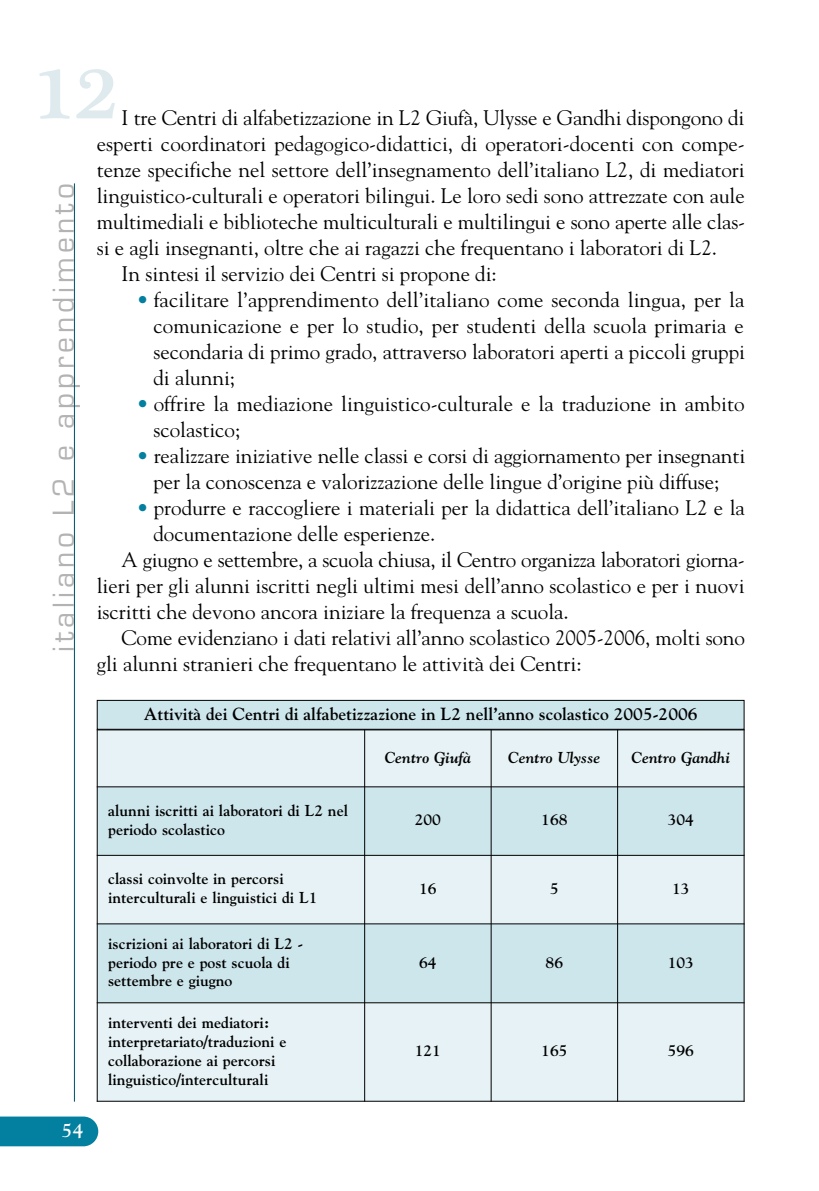
<style>
.page{position:relative;width:819px;height:1191px;background:#fff}
.page>*{position:absolute;margin:0;border:0;box-sizing:border-box;transform-origin:0 0}
.t1{font:105px "Plantagenet Cherokee";color:#deeaed}
.t2{font:31.5px "Eurostile";letter-spacing:.125em;color:#b3b3b3}
.t3{font:21px/26.1px "Goudy";color:#000;text-align:justify}
.t4{font:700 19.25px "Goudy";color:#fff}
.t5{font:700 17.5px "Goudy";color:#000}
.t6{font:700 15.75px/18.9px "Goudy";color:#000}
.t7{font:italic 700 15.75px "Goudy";color:#000}
.s1{color:#03809f}
</style>
<div class="page">
<hr style="left:74px;top:183px;width:1px;height:918px;background:#055b74">
<div style="left:0;top:1116px;width:98px;height:30px;background:#03809f"></div>
<div style="left:97px;top:729px;width:267px;height:58px;background:#e6f2f5"></div>
<div style="left:364px;top:729px;width:127px;height:58px;background:#e6f2f5"></div>
<div style="left:491px;top:729px;width:126px;height:58px;background:#e6f2f5"></div>
<div style="left:617px;top:729px;width:127px;height:58px;background:#e6f2f5"></div>
<div style="left:97px;top:787px;width:267px;height:68px;background:#cde6ec"></div>
<div style="left:364px;top:787px;width:127px;height:68px;background:#cde6ec"></div>
<div style="left:491px;top:787px;width:126px;height:68px;background:#cde6ec"></div>
<div style="left:617px;top:787px;width:127px;height:68px;background:#cde6ec"></div>
<div style="left:97px;top:855px;width:267px;height:69px;background:#e6f2f5"></div>
<div style="left:364px;top:855px;width:127px;height:69px;background:#e6f2f5"></div>
<div style="left:491px;top:855px;width:126px;height:69px;background:#e6f2f5"></div>
<div style="left:617px;top:855px;width:127px;height:69px;background:#e6f2f5"></div>
<div style="left:97px;top:924px;width:267px;height:78px;background:#cde6ec"></div>
<div style="left:364px;top:924px;width:127px;height:78px;background:#cde6ec"></div>
<div style="left:491px;top:924px;width:126px;height:78px;background:#cde6ec"></div>
<div style="left:617px;top:924px;width:127px;height:78px;background:#cde6ec"></div>
<div style="left:97px;top:1002px;width:267px;height:99px;background:#e6f2f5"></div>
<div style="left:364px;top:1002px;width:127px;height:99px;background:#e6f2f5"></div>
<div style="left:491px;top:1002px;width:126px;height:99px;background:#e6f2f5"></div>
<div style="left:617px;top:1002px;width:127px;height:99px;background:#e6f2f5"></div>
<hr style="left:97px;top:729px;width:1px;height:372px;background:#000">
<hr style="left:364px;top:729px;width:1px;height:372px;background:#000">
<hr style="left:490px;top:729px;width:1px;height:372px;background:#000">
<hr style="left:617px;top:729px;width:1px;height:372px;background:#000">
<hr style="left:743px;top:729px;width:1px;height:372px;background:#000">
<hr style="left:97px;top:729px;width:647px;height:1px;background:#000">
<hr style="left:97px;top:786px;width:647px;height:1px;background:#000">
<hr style="left:97px;top:855px;width:647px;height:1px;background:#000">
<hr style="left:97px;top:923px;width:647px;height:1px;background:#000">
<hr style="left:97px;top:1002px;width:647px;height:1px;background:#000">
<hr style="left:97px;top:1100px;width:647px;height:1px;background:#000">
<div style="left:97px;top:700px;width:647px;height:29px;background:#cde6ec"></div>
<div style="left:97px;top:700px;width:647px;height:29px;border:1px solid #000"></div>
<p class="t1" style="left:35px;top:22px;width:85px">12</p>
<p class="t3" style="left:122px;top:104px;width:624px">I tre Centri di alfabetizzazione in L2 Giufà, Ulysse e Gandhi dispongono di</p>
<p class="t3" style="left:97px;top:131px;width:649px">esperti coordinatori pedagogico-didattici, di operatori-docenti con compe-</p>
<p class="t3" style="left:97px;top:157px;width:649px">tenze specifiche nel settore dell’insegnamento dell’italiano L2, di mediatori</p>
<p class="t3" style="left:97px;top:183px;width:649px">linguistico-culturali e operatori bilingui. Le loro sedi sono attrezzate con aule</p>
<p class="t3" style="left:97px;top:209px;width:650px">multimediali e biblioteche multiculturali e multilingui e sono aperte alle clas-</p>
<p class="t3" style="left:97px;top:235px;width:621px">si e agli insegnanti, oltre che ai ragazzi che frequentano i laboratori di L2.</p>
<p class="t3" style="left:122px;top:261px;width:377px">In sintesi il servizio dei Centri si propone di:</p>
<p class="t3" style="left:153px;top:287px;width:593px;text-indent:-17px"><span class="s1">•</span> facilitare l’apprendimento dell’italiano come seconda lingua, per la comunicazione e per lo studio, per studenti della scuola primaria e secondaria di primo grado, attraverso laboratori aperti a piccoli gruppi di alunni;</p>
<p class="t3" style="left:153px;top:391px;width:592px;text-indent:-17px"><span class="s1">•</span> offrire la mediazione linguistico-culturale e la traduzione in ambito scolastico;</p>
<p class="t3" style="left:136px;top:443px;width:610px;text-align:center"><span class="s1">•</span> realizzare iniziative nelle classi e corsi di aggiornamento per insegnanti per la conoscenza e valorizzazione delle lingue d’origine più diffuse;</p>
<p class="t3" style="left:136px;top:495px;width:610px"><span class="s1">•</span> produrre e raccogliere i materiali per la didattica dell’italiano L2 e la</p>
<p class="t3" style="left:153px;top:521px;width:283px">documentazione delle esperienze.</p>
<p class="t3" style="left:122px;top:547px;width:624px">A giugno e settembre, a scuola chiusa, il Centro organizza laboratori giorna-</p>
<p class="t3" style="left:97px;top:573px;width:649px">lieri per gli alunni iscritti negli ultimi mesi dell’anno scolastico e per i nuovi</p>
<p class="t3" style="left:97px;top:599px;width:473px">iscritti che devono ancora iniziare la frequenza a scuola.</p>
<p class="t3" style="left:122px;top:625px;width:625px">Come evidenziano i dati relativi all’anno scolastico 2005-2006, molti sono</p>
<p class="t3" style="left:97px;top:651px;width:486px">gli alunni stranieri che frequentano le attività dei Centri:</p>
<p class="t2" style="left:45px;top:652px;width:470px;rotate:-90deg">italiano L2 e apprendimento</p>
<p class="t5" style="left:144px;top:703px;width:555px">Attività dei Centri di alfabetizzazione in L2 nell’anno scolastico 2005-2006</p>
<p class="t7" style="left:385px;top:748px;width:88px">Centro Giufà</p>
<p class="t7" style="left:508px;top:748px;width:94px">Centro Ulysse</p>
<p class="t7" style="left:631px;top:748px;width:100px">Centro Gandhi</p>
<p class="t6" style="left:108px;top:801px;width:241px">alunni iscritti ai laboratori di L2 nel periodo scolastico</p>
<p class="t6" style="left:415px;top:810px;width:28px">200</p>
<p class="t6" style="left:541px;top:810px;width:28px">168</p>
<p class="t6" style="left:667px;top:810px;width:28px">304</p>
<p class="t6" style="left:108px;top:869px;width:211px">classi coinvolte in percorsi interculturali e linguistici di L1</p>
<p class="t6" style="left:419px;top:879px;width:19px">16</p>
<p class="t6" style="left:550px;top:879px;width:10px">5</p>
<p class="t6" style="left:672px;top:879px;width:19px">13</p>
<p class="t6" style="left:108px;top:933px;width:196px">iscrizioni ai laboratori di L2 - periodo pre e post scuola di settembre e giugno</p>
<p class="t6" style="left:419px;top:952px;width:19px">64</p>
<p class="t6" style="left:545px;top:952px;width:19px">86</p>
<p class="t6" style="left:667px;top:952px;width:28px">103</p>
<p class="t4" style="left:62px;top:1118px;width:23px">54</p>
<p class="t6" style="left:108px;top:1013px;width:180px">interventi dei mediatori: interpretariato/traduzioni e collaborazione ai percorsi linguistico/interculturali</p>
<p class="t6" style="left:415px;top:1041px;width:28px">121</p>
<p class="t6" style="left:541px;top:1041px;width:28px">165</p>
<p class="t6" style="left:667px;top:1041px;width:28px">596</p>
</div>
